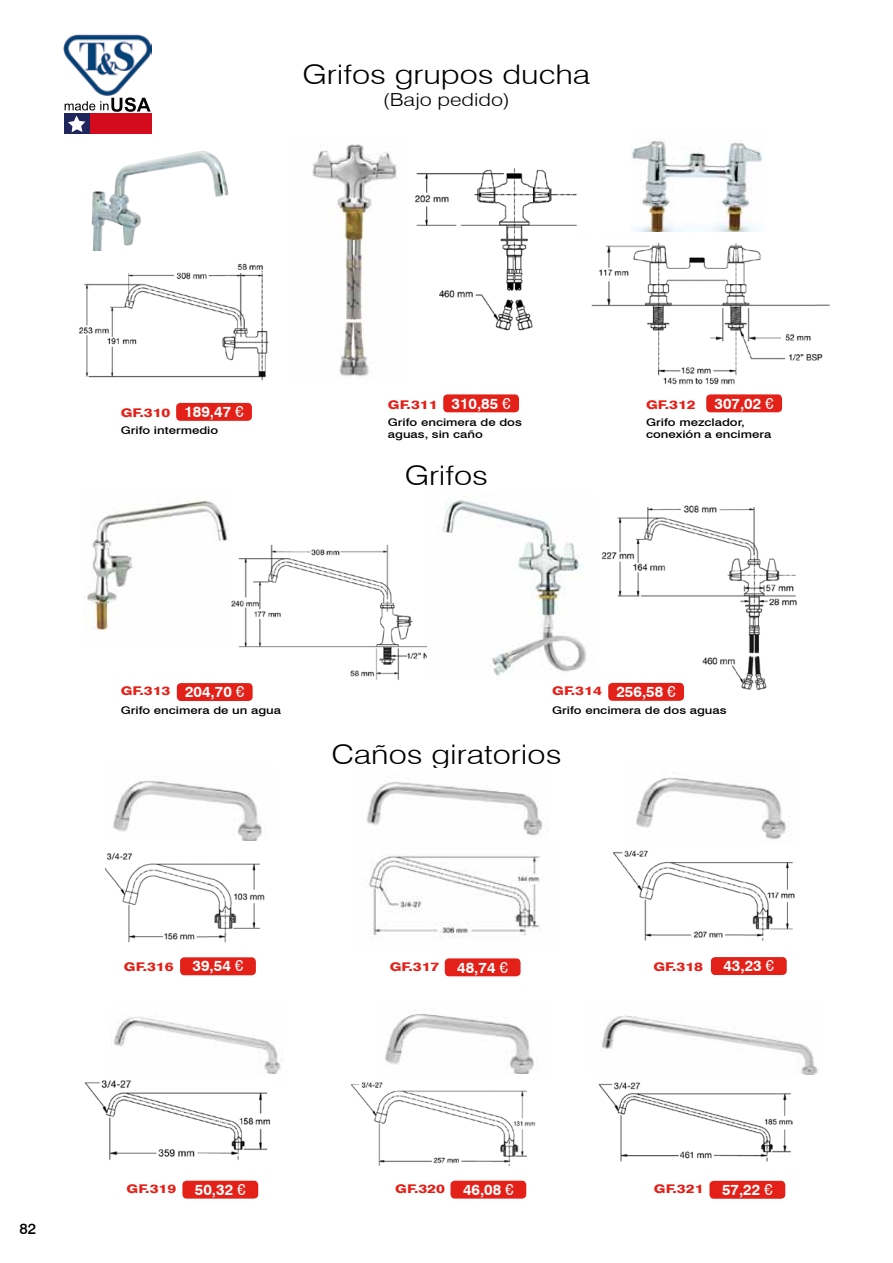
<style>
.page{position:relative;width:893px;height:1263px;background:#fff}
.page>*{position:absolute;margin:0;border:0;box-sizing:border-box;transform-origin:0 0}
.t1{font:300 27px "Swiss 721 BT";color:#000;scale:1.2 1}
.t2{font:300 18px "Swiss 721 BT";color:#000;scale:1.2 1}
.t3{font:700 15px "Swiss 721 BT";color:#fff}
.t4{font:500 15px "Swiss 721 BT";color:#000}
.t5{font:800 12px "Swiss 721 BT";color:#e32119;scale:1.25 1}
.t6{font:500 10.5px/12.6px "Swiss 721 BT";color:#000;scale:1.25 1}
.s1{font-weight:400}
.s2{font-weight:700;font-size:15px;color:#fff}
.s3{font-weight:400;font-size:15px;color:#fff}
</style>
<div class="page">
<img style="left:231px;top:544px;width:196px;height:136px">
<img style="left:92px;top:151px;width:136px;height:100px">
<img style="left:312px;top:144px;width:85px;height:233px">
<div style="left:176px;top:403px;width:76px;height:18px;background:#e32119;border-radius:4px"></div>
<div style="left:443px;top:394px;width:76px;height:18px;background:#e32119;border-radius:4px"></div>
<div style="left:706px;top:394px;width:76px;height:18px;background:#e32119;border-radius:4px"></div>
<img style="left:415px;top:168px;width:162px;height:163px">
<img style="left:79px;top:263px;width:190px;height:118px">
<img style="left:631px;top:141px;width:134px;height:91px">
<img style="left:84px;top:500px;width:145px;height:131px">
<img style="left:442px;top:496px;width:145px;height:180px">
<img style="left:601px;top:505px;width:196px;height:186px">
<img style="left:591px;top:242px;width:239px;height:143px">
<div style="left:177px;top:683px;width:76px;height:18px;background:#e32119;border-radius:4px"></div>
<div style="left:608px;top:683px;width:76px;height:18px;background:#e32119;border-radius:4px"></div>
<img style="left:113px;top:776px;width:149px;height:65px">
<img style="left:106px;top:852px;width:159px;height:91px">
<img style="left:366px;top:782px;width:177px;height:54px">
<img style="left:366px;top:855px;width:178px;height:83px">
<img style="left:612px;top:850px;width:183px;height:91px">
<img style="left:114px;top:1016px;width:168px;height:58px">
<img style="left:84px;top:1080px;width:186px;height:80px">
<img style="left:385px;top:1014px;width:149px;height:60px">
<img style="left:351px;top:1082px;width:185px;height:84px">
<img style="left:601px;top:1015px;width:217px;height:59px">
<img style="left:598px;top:1082px;width:195px;height:80px">
<div style="left:711px;top:957px;width:76px;height:18px;background:#e32119;border-radius:4px"></div>
<div style="left:182px;top:1181px;width:76px;height:17px;background:#e32119;border-radius:4px"></div>
<div style="left:180px;top:957px;width:76px;height:18px;background:#e32119;border-radius:4px"></div>
<div style="left:445px;top:958px;width:76px;height:18px;background:#e32119;border-radius:4px"></div>
<div style="left:450px;top:1181px;width:76px;height:17px;background:#e32119;border-radius:4px"></div>
<div style="left:709px;top:1181px;width:76px;height:18px;background:#e32119;border-radius:4px"></div>
<img style="left:636px;top:777px;width:155px;height:63px">
<img style="left:64px;top:34px;width:87px;height:62px">
<div style="left:64px;top:114px;width:34px;height:20px;background:#1e265b"></div>
<div style="left:90px;top:114px;width:61px;height:20px;background:#d40b1c"></div>
<svg style="left:65px;top:97px;width:86px;height:35px"></svg>
<h1 class="t1" style="left:303px;top:58px;width:241px">Grifos grupos ducha</h1>
<h2 class="t2" style="left:383px;top:89px;width:107px">(Bajo pedido)</h2>
<h3 class="t4" style="left:19px;top:1219px;width:18px">82</h3>
<h3 class="t3" style="left:451px;top:394px;width:61px">310,85 <span class="s1">€</span></h3>
<h3 class="t3" style="left:714px;top:394px;width:61px">307,02 <span class="s1">€</span></h3>
<p class="t5" style="left:388px;top:397px;width:41px">GF.311</p>
<p class="t5" style="left:646px;top:397px;width:41px">GF.312</p>
<h3 class="t3" style="left:184px;top:403px;width:61px">189,47 <span class="s1">€</span></h3>
<p class="t5" style="left:121px;top:406px;width:41px">GF.310</p>
<p class="t6" style="left:121px;top:424px;width:79px">Grifo intermedio</p>
<p class="t6" style="left:388px;top:416px;width:109px">Grifo encimera de dos aguas, sin caño</p>
<p class="t6" style="left:646px;top:416px;width:102px">Grifo mezclador, conexión a encimera</p>
<h1 class="t1" style="left:405px;top:458px;width:71px">Grifos</h1>
<p class="t5" style="left:121px;top:683px;width:100px">GF.313 <span class="s2">204,70</span> <span class="s3">€</span></p>
<p class="t5" style="left:552px;top:683px;width:100px">GF.314 <span class="s2">256,58</span> <span class="s3">€</span></p>
<p class="t6" style="left:121px;top:704px;width:130px">Grifo encimera de un agua</p>
<p class="t6" style="left:552px;top:704px;width:141px">Grifo encimera de dos aguas</p>
<h1 class="t1" style="left:331px;top:738px;width:193px">Caños giratorios</h1>
<p class="t5" style="left:124px;top:959px;width:41px">GF.316</p>
<h3 class="t3" style="left:193px;top:957px;width:52px">39,54 <span class="s1">€</span></h3>
<p class="t5" style="left:390px;top:959px;width:96px">GF.317 <span class="s2">48,74</span> <span class="s3">€</span></p>
<h3 class="t3" style="left:723px;top:957px;width:52px">43,23 <span class="s1">€</span></h3>
<p class="t5" style="left:653px;top:959px;width:41px">GF.318</p>
<p class="t5" style="left:127px;top:1181px;width:41px">GF.319</p>
<h3 class="t3" style="left:195px;top:1180px;width:52px">50,32 <span class="s1">€</span></h3>
<p class="t5" style="left:395px;top:1181px;width:96px">GF.320 <span class="s2">46,08</span> <span class="s3">€</span></p>
<p class="t5" style="left:654px;top:1181px;width:97px">GF.321 <span class="s2">57,22</span> <span class="s3">€</span></p>
</div>
